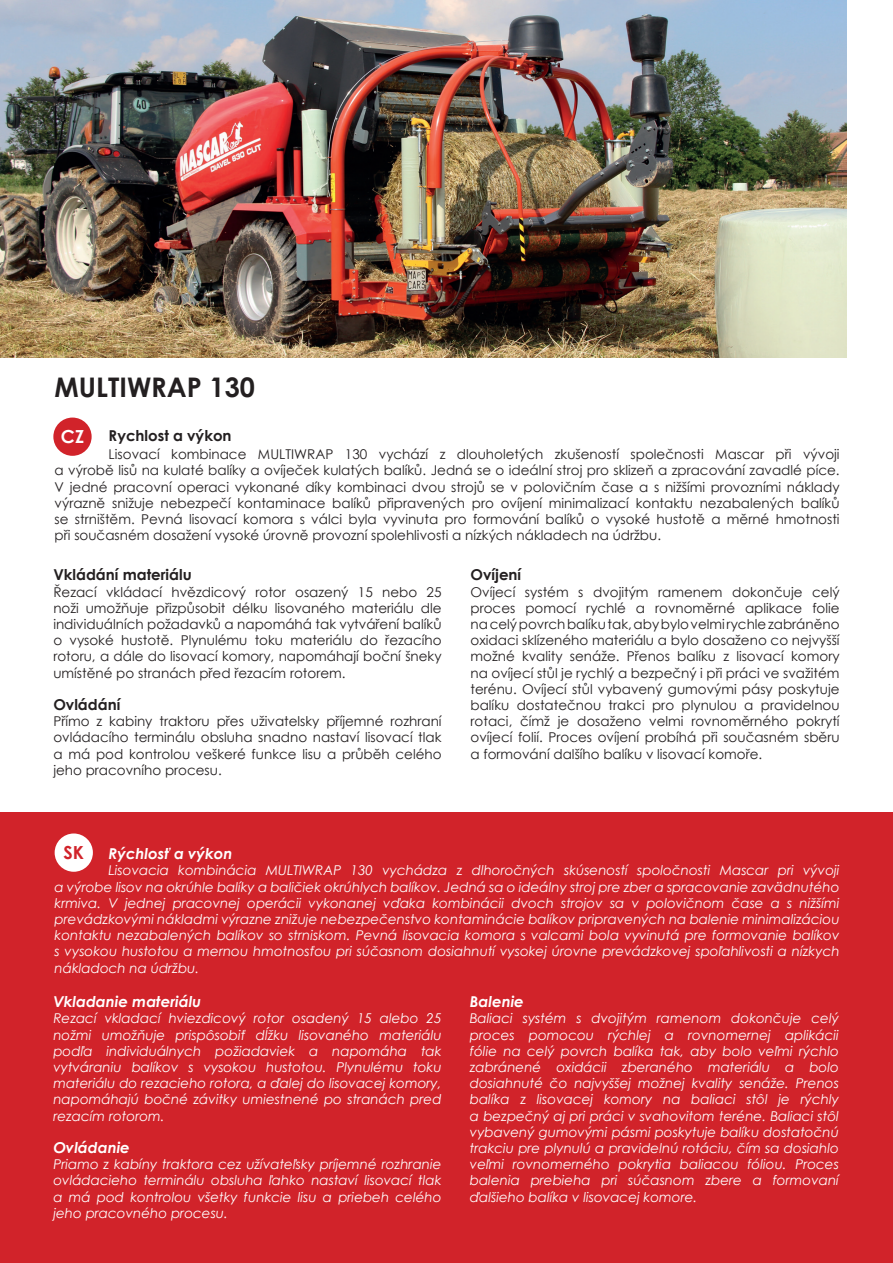
<style>
.page{position:relative;width:893px;height:1263px;background:#fff}
.page>*{position:absolute;margin:0;border:0;box-sizing:border-box;transform-origin:0 0}
.t1{font:700 27px "Century Gothic";color:#231f20}
.t2{font:700 18px "Century Gothic";color:#fff}
.t3{font:700 18px "Century Gothic";color:#d1232a}
.t4{font:italic 700 15px "Century Gothic";color:#fff}
.t5{font:700 15px "Century Gothic";color:#231f20}
.t6{font:italic 13.5px/16.2px "Century Gothic";color:#fff;text-align:justify}
.t7{font:13.5px/16.2px "Century Gothic";color:#231f20;text-align:justify}
</style>
<div class="page">
<img style="left:0;top:0;width:846px;height:357px">
<div style="left:53px;top:418px;width:39px;height:38px;background:#d1232a;border-radius:50%"></div>
<div style="left:0;top:812px;width:893px;height:451px;background:#d1232a"></div>
<div style="left:55px;top:833px;width:38px;height:39px;background:#fff;border-radius:50%"></div>
<h1 class="t1" style="left:55px;top:366px;width:202px">MULTIWRAP 130</h1>
<h2 class="t2" style="left:61px;top:423px;width:25px">CZ</h2>
<p class="t5" style="left:109px;top:424px;width:124px">Rychlost a výkon</p>
<p class="t7" style="left:55px;top:446px;width:786px;text-indent:54px">Lisovací kombinace MULTIWRAP 130 vychází z dlouholetých zkušeností společnosti Mascar při vývoji a výrobě lisů na kulaté balíky a ovíječek kulatých balíků. Jedná se o ideální stroj pro sklizeň a zpracování zavadlé píce.<br>V jedné pracovní operaci vykonané díky kombinaci dvou strojů se v polovičním čase a s nižšími provozními náklady výrazně snižuje nebezpečí kontaminace balíků připravených pro ovíjení minimalizací kontaktu nezabalených balíků se strništěm. Pevná lisovací komora s válci byla vyvinuta pro formování balíků o vysoké hustotě a měrné hmotnosti při současném dosažení vysoké úrovně provozní spolehlivosti a nízkých nákladech na údržbu.</p>
<p class="t5" style="left:470px;top:564px;width:52px">Ovíjení</p>
<p class="t7" style="left:470px;top:583px;width:371px">Ovíjecí systém s dvojitým ramenem dokončuje celý proces pomocí rychlé a rovnoměrné aplikace folie na celý povrch balíku tak, aby bylo velmi rychle zabráněno oxidaci sklízeného materiálu a bylo dosaženo co nejvyšší možné kvality senáže. Přenos balíku z lisovací komory na ovíjecí stůl je rychlý a bezpečný i při práci ve svažitém terénu. Ovíjecí stůl vybavený gumovými pásy poskytuje balíku dostatečnou trakci pro plynulou a pravidelnou rotaci, čímž je dosaženo velmi rovnoměrného pokrytí ovíjecí folií. Proces ovíjení probíhá při současném sběru a formování dalšího balíku v lisovací komoře.</p>
<p class="t5" style="left:53px;top:564px;width:140px">Vkládání materiálu</p>
<p class="t7" style="left:53px;top:583px;width:390px">Řezací vkládací hvězdicový rotor osazený 15 nebo 25 noži umožňuje přizpůsobit délku lisovaného materiálu dle individuálních požadavků a napomáhá tak vytváření balíků o vysoké hustotě. Plynulému toku materiálu do řezacího rotoru, a dále do lisovací komory, napomáhají boční šneky umístěné po stranách před řezacím rotorem.</p>
<p class="t5" style="left:53px;top:693px;width:68px">Ovládání</p>
<p class="t7" style="left:53px;top:713px;width:390px">Přímo z kabiny traktoru přes uživatelsky příjemné rozhraní ovládacího terminálu obsluha snadno nastaví lisovací tlak a má pod kontrolou veškeré funkce lisu a průběh celého jeho pracovního procesu.</p>
<h2 class="t3" style="left:64px;top:839px;width:22px">SK</h2>
<p class="t4" style="left:109px;top:842px;width:125px">Rýchlosť a výkon</p>
<p class="t6" style="left:55px;top:862px;width:786px;text-indent:54px">Lisovacia kombinácia MULTIWRAP 130 vychádza z dlhoročných skúseností spoločnosti Mascar pri vývoji a výrobe lisov na okrúhle balíky a baličiek okrúhlych balíkov. Jedná sa o ideálny stroj pre zber a spracovanie zavädnutého krmiva. V jednej pracovnej operácii vykonanej vďaka kombinácii dvoch strojov sa v polovičnom čase a s nižšími prevádzkovými nákladmi výrazne znižuje nebezpečenstvo kontaminácie balíkov pripravených na balenie minimalizáciou kontaktu nezabalených balíkov so strniskom. Pevná lisovacia komora s valcami bola vyvinutá pre formovanie balíkov s vysokou hustotou a mernou hmotnosťou pri súčasnom dosiahnutí vysokej úrovne prevádzkovej spoľahlivosti a nízkych nákladoch na údržbu.</p>
<p class="t4" style="left:53px;top:990px;width:149px">Vkladanie materiálu</p>
<p class="t6" style="left:53px;top:1010px;width:390px">Rezací vkladací hviezdicový rotor osadený 15 alebo 25 nožmi umožňuje prispôsobiť dĺžku lisovaného materiálu podľa individuálnych požiadaviek a napomáha tak vytváraniu balíkov s vysokou hustotou. Plynulému toku materiálu do rezacieho rotora, a ďalej do lisovacej komory, napomáhajú bočné závitky umiestnené po stranách pred rezacím rotorom.</p>
<p class="t4" style="left:53px;top:1136px;width:78px">Ovládanie</p>
<p class="t6" style="left:53px;top:1156px;width:390px">Priamo z kabíny traktora cez užívateľsky príjemné rozhranie ovládacieho terminálu obsluha ľahko nastaví lisovací tlak a má pod kontrolou všetky funkcie lisu a priebeh celého jeho pracovného procesu.</p>
<p class="t4" style="left:470px;top:990px;width:55px">Balenie</p>
<p class="t6" style="left:470px;top:1010px;width:371px">Baliaci systém s dvojitým ramenom dokončuje celý proces pomocou rýchlej a rovnomernej aplikácii fólie na celý povrch balíka tak, aby bolo veľmi rýchlo zabránené oxidácii zberaného materiálu a bolo dosiahnuté čo najvyššej možnej kvality senáže. Prenos balíka z lisovacej komory na baliaci stôl je rýchly a bezpečný aj pri práci v svahovitom teréne. Baliaci stôl vybavený gumovými pásmi poskytuje balíku dostatočnú trakciu pre plynulú a pravidelnú rotáciu, čím sa dosiahlo veľmi rovnomerného pokrytia baliacou fóliou. Proces balenia prebieha pri súčasnom zbere a formovaní ďalšieho balíka v lisovacej komore.</p>
</div>
